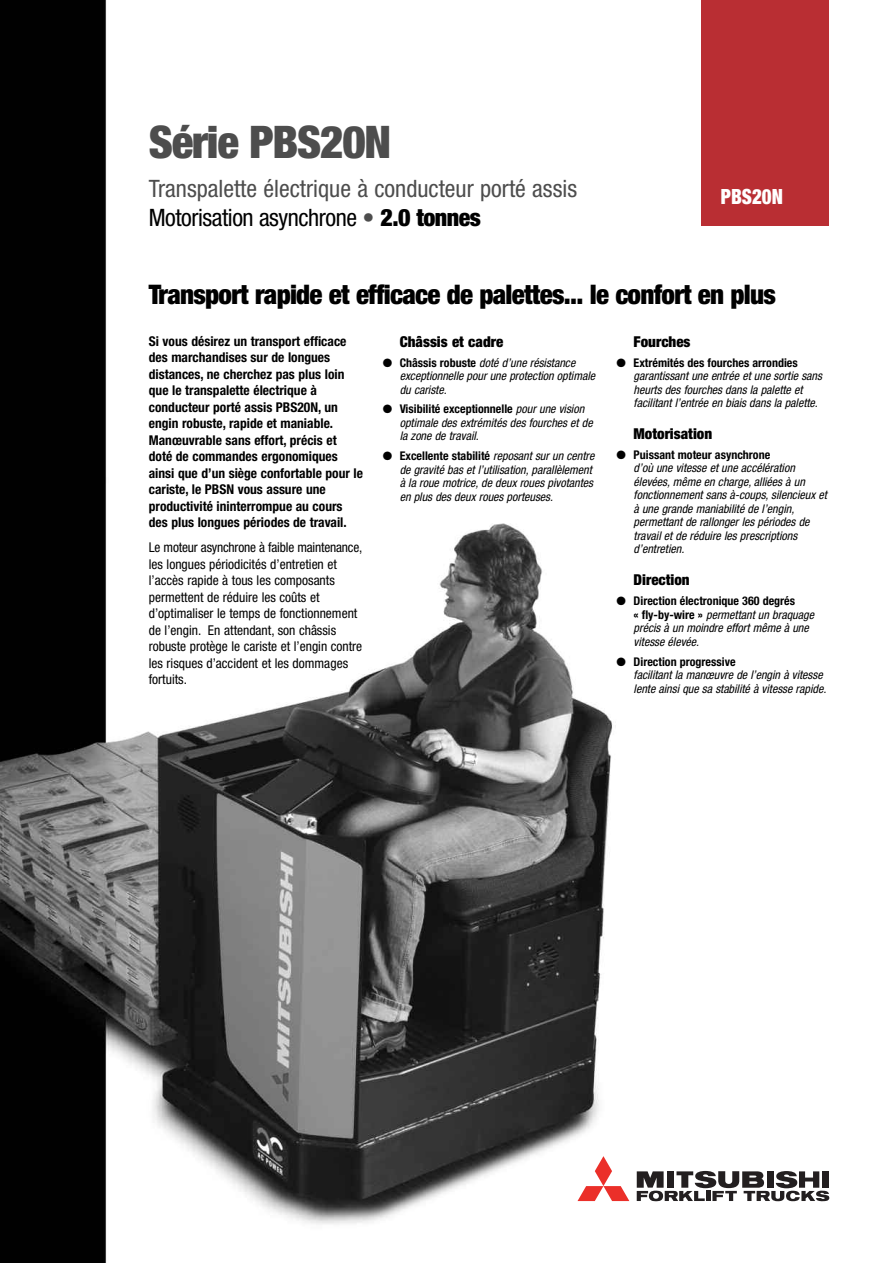
<style>
.page{position:relative;width:893px;height:1263px;background:#fff}
.page>*{position:absolute;margin:0;border:0;box-sizing:border-box;transform-origin:0 0}
.t1{font:900 condensed 45px "Helvetica Neue LT Pro";letter-spacing:-.025em;color:#4d4d4d}
.t2{font:900 condensed 27px "Helvetica Neue LT Pro";letter-spacing:-.025em;color:#000}
.t3{font:condensed 24px/28.8px "Helvetica Neue";color:#4d4d4d}
.t4{font:900 condensed 21px "Helvetica Neue LT Pro";color:#fff;scale:.9 1}
.t5{font:900 condensed 15px "Helvetica Neue LT Pro";color:#000}
.t6{font:700 condensed 13.5px/16.5px "Helvetica Neue";color:#000}
.t7{font:condensed 13.5px/16.5px "Helvetica Neue";color:#000}
.t8{font:italic condensed 12px/13.5px "Helvetica Neue";color:#000}
.s1{color:#000}
.s2{font-family:"Helvetica Neue LT Pro";font-weight:900}
.s3{font-family:"Helvetica Neue LT Pro";font-weight:900;color:#000}
.s4{font-weight:700;font-style:normal}
</style>
<div class="page">
<img style="left:0;top:0;width:829px;height:1263px">
<div style="left:702px;top:0;width:127px;height:225px;background:#b92e33"></div>
<div style="left:573px;top:1154px;width:262px;height:52px;background:#fff"></div>
<svg style="left:577px;top:1156px;width:52px;height:45px"></svg>
<svg style="left:637px;top:1171px;width:192px;height:30px"></svg>
<h1 class="t1" style="left:149px;top:125px;width:244px">Série PBS20N</h1>
<h3 class="t3" style="left:149px;top:176px;width:430px">Transpalette électrique à conducteur porté assis<br><span class="s1">Motorisation asynchrone</span> <span class="s2">•</span> <span class="s3">2.0 tonnes</span></h3>
<h3 class="t4" style="left:721px;top:189px;width:70px">PBS20N</h3>
<h2 class="t2" style="left:149px;top:285px;width:629px">Transport rapide et efficace de palettes... le confort en plus</h2>
<p class="t6" style="left:149px;top:334px;width:216px">Si vous désirez un transport efficace des marchandises sur de longues distances, ne cherchez pas plus loin que le transpalette électrique à conducteur porté assis PBS20N, un engin robuste, rapide et maniable.<br>Manœuvrable sans effort, précis et doté de commandes ergonomiques ainsi que d’un siège confortable pour le cariste, le PBSN vous assure une productivité ininterrompue au cours des plus longues périodes de travail.</p>
<p class="t7" style="left:149px;top:540px;width:215px">Le moteur asynchrone à faible maintenance, les longues périodicités d’entretien et l’accès rapide à tous les composants permettent de réduire les coûts et d’optimaliser le temps de fonctionnement de l’engin. En attendant, son châssis robuste protège le cariste et l’engin contre les risques d’accident et les dommages fortuits.</p>
<p class="t5" style="left:400px;top:336px;width:105px">Châssis et cadre</p>
<p class="t8" style="left:400px;top:357px;width:197px;text-indent:-17px">● <span class="s4">Châssis robuste</span> doté d’une résistance exceptionnelle pour une protection optimale du cariste.</p>
<p class="t8" style="left:400px;top:403px;width:195px;text-indent:-17px">● <span class="s4">Visibilité exceptionnelle</span> pour une vision optimale des extrémités des fourches et de la zone de travail.</p>
<p class="t8" style="left:400px;top:450px;width:196px;text-indent:-17px">● <span class="s4">Excellente stabilité</span> reposant sur un centre de gravité bas et l’utilisation, parallèlement à la roue motrice, de deux roues pivotantes en plus des deux roues porteuses.</p>
<p class="t5" style="left:634px;top:336px;width:58px">Fourches</p>
<p class="t8" style="left:634px;top:357px;width:190px;text-indent:-17px">● <span class="s4">Extrémités des fourches arrondies </span>garantissant une entrée et une sortie sans heurts des fourches dans la palette et facilitant l’entrée en biais dans la palette.</p>
<p class="t5" style="left:634px;top:428px;width:80px">Motorisation</p>
<p class="t8" style="left:634px;top:449px;width:195px;text-indent:-17px">● <span class="s4">Puissant moteur asynchrone<br></span>d’où une vitesse et une accélération élevées, même en charge, alliées à un fonctionnement sans à-coups, silencieux et à une grande maniabilité de l’engin, permettant de rallonger les périodes de travail et de réduire les prescriptions d’entretien.</p>
<p class="t5" style="left:634px;top:575px;width:58px">Direction</p>
<p class="t8" style="left:634px;top:595px;width:182px;text-indent:-17px">● <span class="s4">Direction électronique 360 degrés<br>« fly-by-wire »</span> permettant un braquage précis à un moindre effort même à une vitesse élevée.</p>
<p class="t8" style="left:634px;top:656px;width:194px;text-indent:-17px">● <span class="s4">Direction progressive<br></span>facilitant la manœuvre de l’engin à vitesse lente ainsi que sa stabilité à vitesse rapide.</p>
</div>
